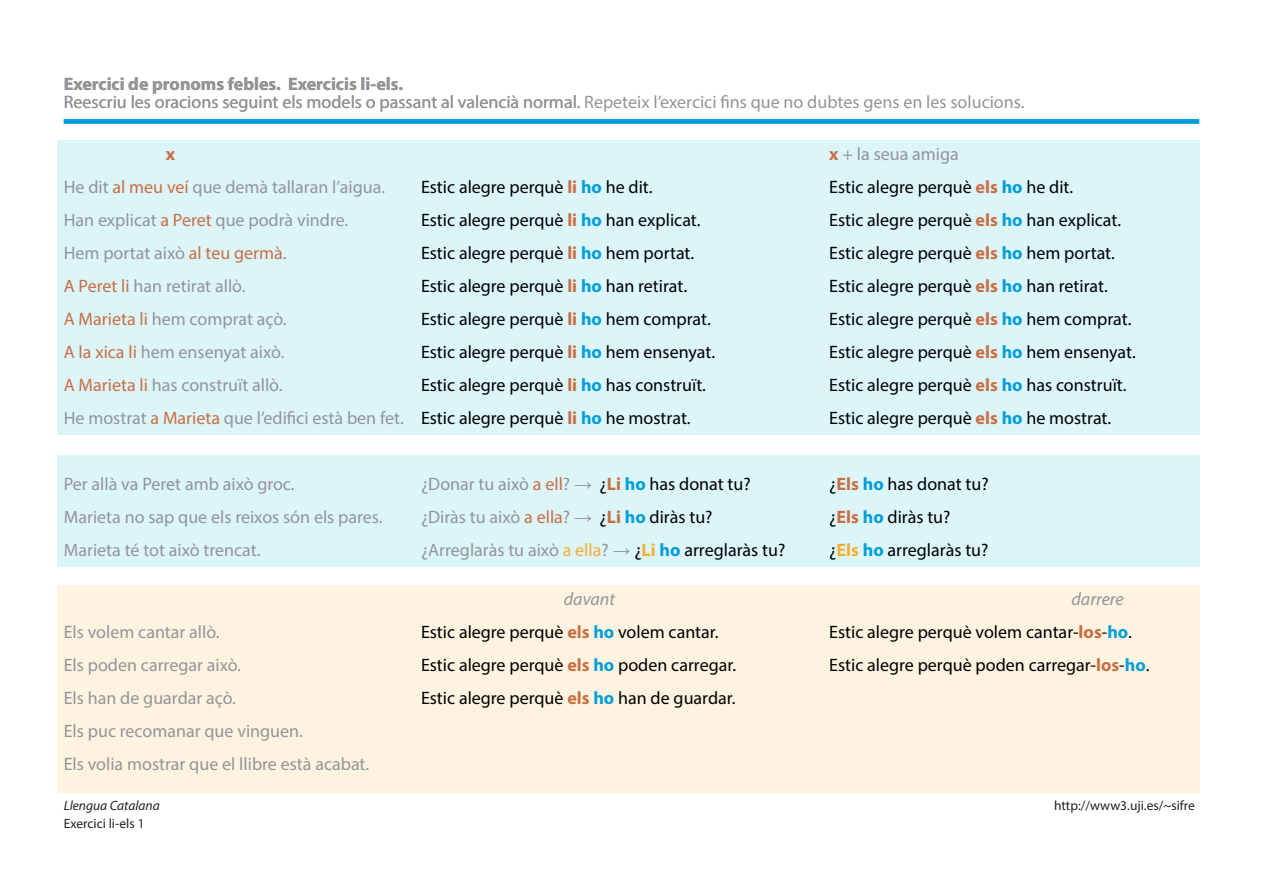
<style>
.page{position:relative;width:1263px;height:893px;background:#fff}
.page>*{position:absolute;margin:0;border:0;box-sizing:border-box;transform-origin:0 0}
.t1{font:18px "Myriad Pro";color:#000100}
.t2{font:18px/33px "Myriad Pro";color:#939598}
.t3{font:700 18px "Myriad Pro";color:#939598}
.t4{font:italic 18px "Myriad Pro";color:#939598}
.t5{font:700 18px "Myriad Pro";color:#c96e43}
.t6{font:13.5px "Myriad Pro";color:#1c2425}
.t7{font:italic 13.5px "Myriad Pro";color:#1c2425}
.s1{font-weight:700;color:#c96e43}
.s2{color:#c96e43}
.s3{font-weight:700;color:#009ed8}
.s4{color:#000100}
.s5{font-family:"Arial"}
.s6{color:#f7af31}
.s7{font-weight:700;color:#f7af31}
</style>
<div class="page">
<div style="left:57px;top:140px;width:1142px;height:294px;background:#dcf5f9"></div>
<div style="left:57px;top:455px;width:1142px;height:111px;background:#dcf5f9"></div>
<div style="left:57px;top:585px;width:1142px;height:208px;background:#fdf3e0"></div>
<div style="left:64px;top:119px;width:1135px;height:5px;background:#009ed8"></div>
<p class="t3" style="left:64px;top:76px;width:341px">Exercici de pronoms febles. Exercicis li-els.</p>
<p class="t2" style="left:64px;top:87px;width:962px">Reescriu les oracions seguint els models o passant al valencià normal. Repeteix l’exercici fins que no dubtes gens en les solucions.</p>
<p class="t5" style="left:166px;top:146px;width:11px">x</p>
<p class="t2" style="left:829px;top:139px;width:131px"><span class="s1">x</span> + la seua amiga</p>
<p class="t2" style="left:64px;top:172px;width:323px">He dit <span class="s2">al meu veí</span> que demà tallaran l’aigua.</p>
<p class="t1" style="left:421px;top:179px;width:233px">Estic alegre perquè <span class="s1">li</span> <span class="s3">ho</span> he dit.</p>
<p class="t1" style="left:829px;top:179px;width:245px">Estic alegre perquè <span class="s1">els</span> <span class="s3">ho</span> he dit.</p>
<p class="t2" style="left:64px;top:205px;width:286px">Han explicat <span class="s2">a Peret</span> que podrà vindre.</p>
<p class="t1" style="left:421px;top:212px;width:281px">Estic alegre perquè <span class="s1">li</span> <span class="s3">ho</span> han explicat.</p>
<p class="t1" style="left:829px;top:212px;width:293px">Estic alegre perquè <span class="s1">els</span> <span class="s3">ho</span> han explicat.</p>
<p class="t2" style="left:64px;top:238px;width:224px">Hem portat això <span class="s2">al teu germà</span>.</p>
<p class="t1" style="left:421px;top:245px;width:275px">Estic alegre perquè <span class="s1">li</span> <span class="s3">ho</span> hem portat.</p>
<p class="t1" style="left:829px;top:245px;width:287px">Estic alegre perquè <span class="s1">els</span> <span class="s3">ho</span> hem portat.</p>
<p class="t2" style="left:64px;top:271px;width:183px"><span class="s2">A Peret li</span> han retirat allò.</p>
<p class="t1" style="left:421px;top:278px;width:268px">Estic alegre perquè <span class="s1">li</span> <span class="s3">ho</span> han retirat.</p>
<p class="t1" style="left:829px;top:278px;width:280px">Estic alegre perquè <span class="s1">els</span> <span class="s3">ho</span> han retirat.</p>
<p class="t2" style="left:64px;top:304px;width:224px"><span class="s2">A Marieta li</span> hem comprat açò.</p>
<p class="t1" style="left:421px;top:311px;width:291px">Estic alegre perquè <span class="s1">li</span> <span class="s3">ho</span> hem comprat.</p>
<p class="t1" style="left:829px;top:311px;width:304px">Estic alegre perquè <span class="s1">els</span> <span class="s3">ho</span> hem comprat.</p>
<p class="t2" style="left:64px;top:337px;width:222px"><span class="s2">A la xica li</span> hem ensenyat això.</p>
<p class="t1" style="left:421px;top:344px;width:296px">Estic alegre perquè <span class="s1">li</span> <span class="s3">ho</span> hem ensenyat.</p>
<p class="t1" style="left:829px;top:344px;width:308px">Estic alegre perquè <span class="s1">els</span> <span class="s3">ho</span> hem ensenyat.</p>
<p class="t2" style="left:64px;top:370px;width:220px"><span class="s2">A Marieta li</span> has construït allò.</p>
<p class="t1" style="left:421px;top:377px;width:286px">Estic alegre perquè <span class="s1">li</span> <span class="s3">ho</span> has construït.</p>
<p class="t1" style="left:829px;top:377px;width:299px">Estic alegre perquè <span class="s1">els</span> <span class="s3">ho</span> has construït.</p>
<p class="t2" style="left:64px;top:403px;width:628px">He mostrat <span class="s2">a Marieta</span> que l’edifici està ben fet. <span class="s4">Estic alegre perquè</span> <span class="s1">li</span> <span class="s3">ho</span> <span class="s4">he mostrat.</span></p>
<p class="t1" style="left:829px;top:410px;width:283px">Estic alegre perquè <span class="s1">els</span> <span class="s3">ho</span> he mostrat.</p>
<p class="t2" style="left:64px;top:469px;width:232px">Per allà va Peret amb això groc.</p>
<p class="t2" style="left:421px;top:469px;width:331px">¿Donar tu això <span class="s2">a ell</span>? <span class="s5">→</span> <span class="s4">¿</span><span class="s1">Li</span> <span class="s3">ho</span> <span class="s4">has donat tu?</span></p>
<p class="t1" style="left:829px;top:476px;width:161px">¿<span class="s1">Els</span> <span class="s3">ho</span> has donat tu?</p>
<p class="t2" style="left:64px;top:502px;width:320px">Marieta no sap que els reixos són els pares.</p>
<p class="t2" style="left:421px;top:502px;width:293px">¿Diràs tu això <span class="s2">a ella</span>? <span class="s5">→</span> <span class="s4">¿</span><span class="s1">Li</span> <span class="s3">ho</span> <span class="s4">diràs tu?</span></p>
<p class="t1" style="left:829px;top:509px;width:123px">¿<span class="s1">Els</span> <span class="s3">ho</span> diràs tu?</p>
<p class="t2" style="left:64px;top:535px;width:198px">Marieta té tot això trencat.</p>
<p class="t2" style="left:421px;top:535px;width:366px">¿Arreglaràs tu això <span class="s6">a ella</span>? <span class="s5">→</span> <span class="s4">¿</span><span class="s7">Li</span> <span class="s3">ho</span> <span class="s4">arreglaràs tu?</span></p>
<p class="t1" style="left:829px;top:542px;width:161px">¿<span class="s7">Els</span> <span class="s3">ho</span> arreglaràs tu?</p>
<p class="t4" style="left:564px;top:592px;width:53px">davant</p>
<p class="t4" style="left:1071px;top:592px;width:54px">darrere</p>
<p class="t2" style="left:64px;top:617px;width:157px">Els volem cantar allò.</p>
<p class="t1" style="left:421px;top:625px;width:299px">Estic alegre perquè <span class="s1">els</span> <span class="s3">ho</span> volem cantar.</p>
<p class="t1" style="left:829px;top:625px;width:304px">Estic alegre perquè volem cantar-<span class="s1">los</span>-<span class="s3">ho</span>.</p>
<p class="t2" style="left:64px;top:650px;width:179px">Els poden carregar això.</p>
<p class="t1" style="left:421px;top:658px;width:317px">Estic alegre perquè <span class="s1">els</span> <span class="s3">ho</span> poden carregar.</p>
<p class="t1" style="left:829px;top:658px;width:322px">Estic alegre perquè poden carregar-<span class="s1">los</span>-<span class="s3">ho</span>.</p>
<p class="t2" style="left:64px;top:683px;width:174px">Els han de guardar açò.</p>
<p class="t1" style="left:421px;top:691px;width:316px">Estic alegre perquè <span class="s1">els</span> <span class="s3">ho</span> han de guardar.</p>
<p class="t2" style="left:64px;top:716px;width:307px">Els puc recomanar que vinguen.<br>Els volia mostrar que el llibre està acabat.</p>
<p class="t7" style="left:64px;top:800px;width:98px">Llengua Catalana</p>
<p class="t6" style="left:1054px;top:800px;width:142px">http://www3.uji.es/~sifre</p>
<p class="t6" style="left:64px;top:818px;width:82px">Exercici li-els 1</p>
</div>
